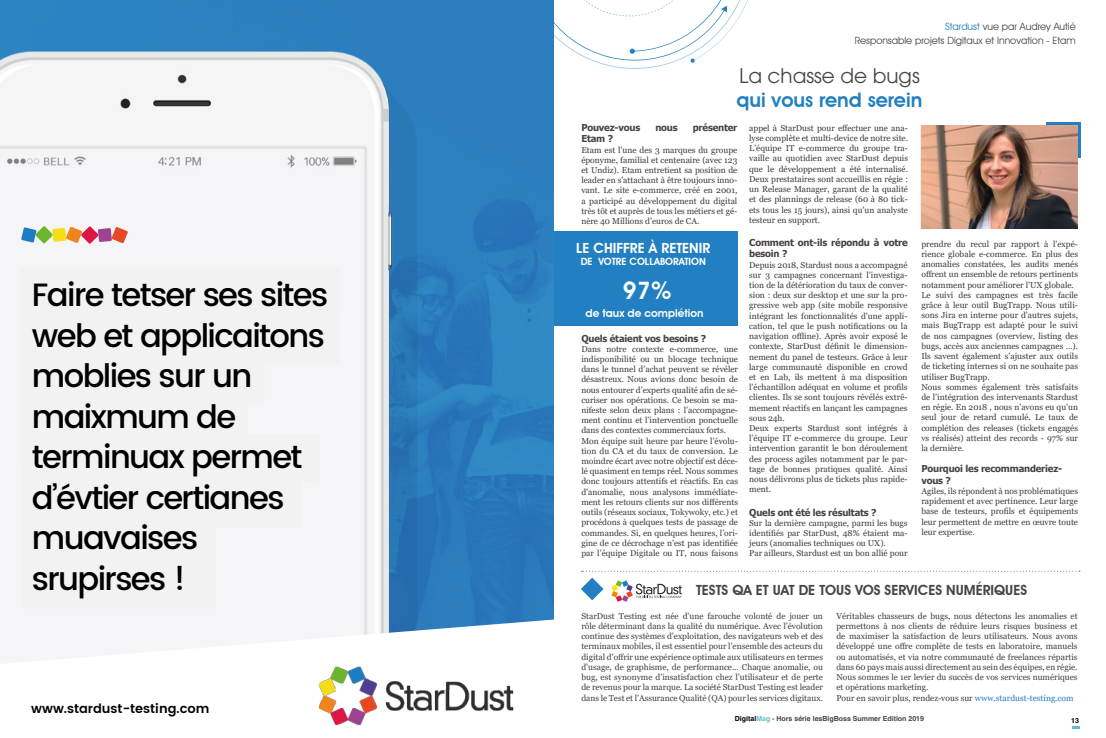
<style>
.page{position:relative;width:1106px;height:738px;background:#fff}
.page>*{position:absolute;margin:0;border:0;box-sizing:border-box;transform-origin:0 0}
.t1{font:500 32.2px/40.4px "Poppins";letter-spacing:-.05em;color:#000}
.t2{font:600 24px "Avant Garde IT Cby BT";color:#fff}
.t3{font:600 20px "Avant Garde IT Cby BT";color:#227fc1}
.t4{font:20px "ITC Avant Garde Pro";color:#484443}
.t5{font:600 14px "Avant Garde IT Cby BT";color:#484443}
.t6{font:600 14px "Avant Garde IT Cby BT";color:#fff}
.t7{font:600 12.9px "Poppins";color:#000}
.t8{font:600 11px "Avant Garde IT Cby BT";color:#fff}
.t9{font:10px/14px "Avant Garde IT Cby BT";color:#484443;text-align:right}
.t10{font:600 10px "Avant Garde IT Cby BT";color:#fff}
.t11{font:700 9.5px/11.4px "Tahoma";letter-spacing:-.02em;color:#484443}
.t12{font:8.5px/10.2px "Georgia";color:#3c3c3b}
.t13{font:8.5px/10.2px "Georgia";color:#404041;text-align:justify}
.t14{font:700 7px "Helvetica";color:#484443}
.t15{font:700 7px "Helvetica";color:#000}
.s1{color:#227fc1}
.s2{color:#000}
.s3{color:#61becd}
</style>
<div class="page">
<div style="left:552px;top:231px;width:186px;height:95px;background:#227fc1"></div>
<div style="left:1046px;top:122px;width:35px;height:36px;background:linear-gradient(to bottom,#227fc1,#227fc1)"></div>
<img style="left:921px;top:125px;width:156px;height:104px">
<svg style="left:1072px;top:726px;width:7px;height:2px"></svg>
<svg style="left:581px;top:577px;width:22px;height:23px"></svg>
<svg style="left:581px;top:570px;width:499px;height:1px"></svg>
<img style="left:0;top:0;width:553px;height:616px">
<img style="left:0;top:15px;width:468px;height:601px">
<svg style="left:364px;top:616px;width:189px;height:19px"></svg>
<img style="left:318px;top:666px;width:196px;height:60px">
<div style="left:21px;top:268px;width:319px;height:340px;background:#f2f2f2"></div>
<svg style="left:21px;top:226px;width:107px;height:17px"></svg>
<svg style="left:545px;top:0;width:203px;height:119px"></svg>
<svg style="left:611px;top:580px;width:70px;height:21px"></svg>
<h1 class="t1" style="left:32px;top:275px;width:298px">Faire tetser ses sites web et applicaitons moblies sur un maixmum de terminuax permet d’évtier certianes muavaises srupirses !</h1>
<h3 class="t7" style="left:31px;top:698px;width:180px">www.stardust-testing.com</h3>
<p class="t9" style="left:854px;top:19px;width:223px"><span class="s1">Stardust</span> vue par Audrey Autié<br>Responsable projets Digitaux et Innovation - Etam</p>
<h3 class="t4" style="left:739px;top:63px;width:182px">La chasse de bugs</h3>
<h3 class="t3" style="left:736px;top:88px;width:187px">qui vous rend serein</h3>
<p class="t11" style="left:581px;top:122px;width:60px">Pouvez-vous</p>
<p class="t11" style="left:655px;top:122px;width:24px">nous</p>
<p class="t11" style="left:693px;top:122px;width:46px">présenter</p>
<p class="t11" style="left:581px;top:133px;width:33px">Etam ?</p>
<p class="t12" style="left:581px;top:145px;width:158px;text-align:justify">Etam est l’une des 3 marques du groupe éponyme, familial et centenaire (avec 123 et Undiz). Etam entretient sa position de leader en s’attachant à être toujours inno&shy;vant. Le site e-commerce, créé en 2001, a participé au développement du digital très tôt et auprès de tous les métiers et gé&shy;nère 40 Millions d’euros de CA.</p>
<p class="t12" style="left:749px;top:123px;width:160px;text-align:justify">appel à StarDust pour effectuer une ana&shy;lyse complète et multi-device de notre site.<br>L’équipe IT e-commerce du groupe tra&shy;vaille au quotidien avec StarDust depuis que le développement a été internalisé.<br>Deux prestataires sont accueillis en régie : un Release Manager, garant de la qualité et des plannings de release (60 à 80 tick&shy;ets tous les 15 jours), ainsi qu’un analyste testeur en support.</p>
<p class="t11" style="left:749px;top:237px;width:160px">Comment ont-ils répondu à votre besoin ?</p>
<p class="t12" style="left:749px;top:259px;width:160px">Depuis 2018, Stardust nous a accompagné sur 3 campagnes concernant l’investiga&shy;tion de la détérioration du taux de conver&shy;sion : deux sur desktop et une sur la pro&shy;gressive web app (site mobile responsive intégrant les fonctionnalités d’une appli&shy;cation, tel que le push notifications ou la navigation offline). Après avoir exposé le contexte, StarDust définit le dimension&shy;nement du panel de testeurs. Grâce à leur large communauté disponible en crowd et en Lab, ils mettent à ma disposition l’échantillon adéquat en volume et profils clientes. Ils se sont toujours révélés extrê&shy;mement réactifs en lançant les campagnes sous 24h.<br>Deux experts Stardust sont intégrés à l’équipe IT e-commerce du groupe. Leur intervention garantit le bon déroulement des process agiles notamment par le par&shy;tage de bonnes pratiques qualité. Ainsi nous délivrons plus de tickets plus rapide&shy;ment.</p>
<p class="t11" style="left:749px;top:506px;width:129px">Quels ont été les résultats ?</p>
<p class="t12" style="left:749px;top:517px;width:160px">Sur la dernière campagne, parmi les bugs identifiés par StarDust, 48% étaient ma&shy;jeurs (anomalies techniques ou UX).<br>Par ailleurs, Stardust est un bon allié pour</p>
<h3 class="t5" style="left:696px;top:581px;width:332px">TESTS QA ET UAT DE TOUS VOS SERVICES NUMÉRIQUES</h3>
<h3 class="t6" style="left:576px;top:240px;width:136px">LE CHIFFRE À RETENIR</h3>
<p class="t10" style="left:580px;top:255px;width:127px">DE VOTRE COLLABORATION</p>
<p class="t12" style="left:921px;top:239px;width:158px">prendre du recul par rapport à l’expé&shy;rience globale e-commerce. En plus des anomalies constatées, les audits menés offrent un ensemble de retours pertinents notamment pour améliorer l’UX globale.<br>Le suivi des campagnes est très facile grâce à leur outil BugTrapp. Nous utili&shy;sons Jira en interne pour d’autres sujets, mais BugTrapp est adapté pour le suivi de nos campagnes (overview, listing des bugs, accès aux anciennes campagnes …).<br>Ils savent également s’ajuster aux outils de ticketing internes si on ne souhaite pas utiliser BugTrapp.<br>Nous sommes également très satisfaits de l’intégration des intervenants Stardust en régie. En 2018 , nous n’avons eu qu’un seul jour de retard cumulé. Le taux de complétion des releases (tickets engagés vs réalisés) atteint des records - 97% sur la dernière.</p>
<p class="t11" style="left:921px;top:463px;width:142px">Pourquoi les recommanderiez&shy;vous ?</p>
<p class="t12" style="left:921px;top:485px;width:158px;text-align:justify">Agiles, ils répondent à nos problématiques rapidement et avec pertinence. Leur large base de testeurs, profils et équipements leur permettent de mettre en œuvre toute leur expertise.</p>
<h2 class="t2" style="left:623px;top:275px;width:50px">97%</h2>
<p class="t8" style="left:585px;top:306px;width:119px">de taux de complétion</p>
<p class="t11" style="left:581px;top:332px;width:126px">Quels étaient vos besoins ?</p>
<p class="t12" style="left:581px;top:343px;width:158px">Dans notre contexte e-commerce, une indisponibilité ou un blocage technique dans le tunnel d’achat peuvent se révéler désastreux. Nous avions donc besoin de nous entourer d’experts qualité afin de sé&shy;curiser nos opérations. Ce besoin se ma&shy;nifeste selon deux plans : l’accompagne&shy;ment continu et l’intervention ponctuelle dans des contextes commerciaux forts.<br>Mon équipe suit heure par heure l’évolu&shy;tion du CA et du taux de conversion. Le moindre écart avec notre objectif est déce&shy;lé quasiment en temps réel. Nous sommes donc toujours attentifs et réactifs. En cas d’anomalie, nous analysons immédiate&shy;ment les retours clients sur nos différents outils (réseaux sociaux, Tokywoky, etc.) et procédons à quelques tests de passage de commandes. Si, en quelques heures, l’ori&shy;gine de ce décrochage n’est pas identifiée par l’équipe Digitale ou IT, nous faisons</p>
<p class="t13" style="left:581px;top:610px;width:243px">StarDust Testing est née d’une farouche volonté de jouer un rôle déterminant dans la qualité du numérique. Avec l’évolution continue des systèmes d’exploitation, des navigateurs web et des terminaux mobiles, il est essentiel pour l’ensemble des acteurs du digital d’offrir une expérience optimale aux utilisateurs en termes d’usage, de graphisme, de performance... Chaque anomalie, ou bug, est synonyme d’insatisfaction chez l’utilisateur et de perte de revenus pour la marque. La société StarDust Testing est leader dans le Test et l’Assurance Qualité (QA) pour les services digitaux.</p>
<p class="t13" style="left:836px;top:610px;width:243px;text-align:left">Véritables chasseurs de bugs, nous détectons les anomalies et permettons à nos clients de réduire leurs risques business et de maximiser la satisfaction de leurs utilisateurs. Nous avons développé une offre complète de tests en laboratoire, manuels ou automatisés, et via notre communauté de freelances répartis dans 60 pays mais aussi directement au sein des équipes, en régie.<br>Nous sommes le 1er levier du succès de vos services numériques et opérations marketing.<br>Pour en savoir plus, rendez-vous sur <span class="s1">www.stardust-testing.com</span></p>
<p class="t14" style="left:735px;top:713px;width:191px"><span class="s2">Digital</span><span class="s3">Mag</span> - Hors série lesBigBoss Summer Edition 2019</p>
<p class="t15" style="left:1071px;top:715px;width:9px">13</p>
</div>
